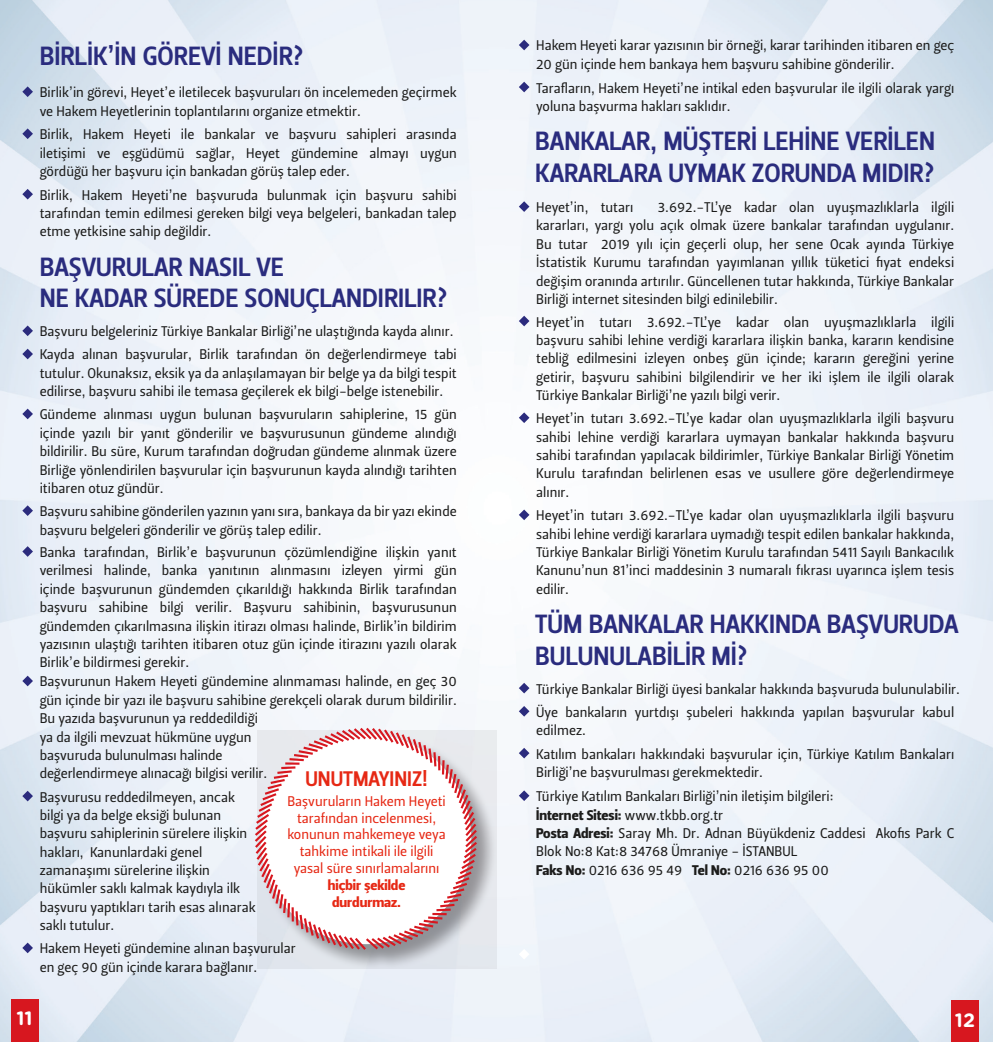
<style>
.page{position:relative;width:993px;height:1042px;background:#fff}
.page>*{position:absolute;margin:0;border:0;box-sizing:border-box;transform-origin:0 0}
.t1{font:26.25px/31.5px "Leitura Sans Grot 3";color:#2a2c7e}
.t2{font:21px "Leitura Sans Grot 3";color:#e62814}
.t3{font:700 19.25px "Gotham Rounded";color:#fff}
.t4{font:14px/18.4px "Leitura Sans Grot 2";color:#1c1c1b}
.t5{font:14px/16.8px "Leitura Sans Grot 2";color:#e62814;text-align:center}
.t6{font:14px "Leitura Sans Grot 4";color:#1c1c1b}
.t7{font:14px/16.8px "Leitura Sans Grot 4";color:#e62814;text-align:center}
.s1{font-family:"Leitura Sans Grot 2"}
.s2{font-family:"Leitura Sans Grot 4"}
</style>
<div class="page">
<img style="left:0;top:0;width:992px;height:1042px">
<svg style="left:22px;top:86px;width:11px;height:11px"></svg>
<svg style="left:22px;top:128px;width:11px;height:11px"></svg>
<svg style="left:22px;top:189px;width:11px;height:10px"></svg>
<svg style="left:22px;top:325px;width:11px;height:11px"></svg>
<svg style="left:22px;top:349px;width:11px;height:10px"></svg>
<svg style="left:22px;top:409px;width:11px;height:10px"></svg>
<svg style="left:22px;top:942px;width:11px;height:11px"></svg>
<svg style="left:518px;top:40px;width:11px;height:10px"></svg>
<svg style="left:518px;top:82px;width:11px;height:10px"></svg>
<svg style="left:518px;top:201px;width:11px;height:11px"></svg>
<svg style="left:518px;top:316px;width:11px;height:10px"></svg>
<svg style="left:518px;top:412px;width:11px;height:11px"></svg>
<svg style="left:518px;top:509px;width:11px;height:11px"></svg>
<svg style="left:518px;top:683px;width:11px;height:10px"></svg>
<svg style="left:518px;top:706px;width:11px;height:10px"></svg>
<svg style="left:518px;top:748px;width:11px;height:10px"></svg>
<svg style="left:518px;top:790px;width:11px;height:11px"></svg>
<svg style="left:22px;top:505px;width:11px;height:11px"></svg>
<svg style="left:518px;top:949px;width:11px;height:10px"></svg>
<svg style="left:22px;top:676px;width:11px;height:10px"></svg>
<svg style="left:22px;top:791px;width:11px;height:10px"></svg>
<svg style="left:22px;top:546px;width:11px;height:11px"></svg>
<svg style="left:257px;top:730px;width:240px;height:239px;background:#d9dce2"></svg>
<svg style="left:252px;top:725px;width:227px;height:227px"></svg>
<div style="left:11px;top:999px;width:27px;height:43px;background:#d7171f"></div>
<div style="left:951px;top:1001px;width:27px;height:41px;background:#d7171f"></div>
<h1 class="t1" style="left:40px;top:40px;width:266px">BİRLİK’İN GÖREVİ NEDİR?</h1>
<p class="t4" style="left:40px;top:83px;width:418px">Birlik’in görevi, Heyet’e iletilecek başvuruları ön incelemeden geçirmek ve Hakem Heyetlerinin toplantılarını organize etmektir.</p>
<p class="t4" style="left:40px;top:125px;width:418px;text-align:justify">Birlik, Hakem Heyeti ile bankalar ve başvuru sahipleri arasında iletişimi ve eşgüdümü sağlar, Heyet gündemine almayı uygun gördüğü her başvuru için bankadan görüş talep eder.</p>
<p class="t4" style="left:40px;top:186px;width:418px;text-align:justify">Birlik, Hakem Heyeti’ne başvuruda bulunmak için başvuru sahibi tarafından temin edilmesi gereken bilgi veya belgeleri, bankadan talep etme yetkisine sahip değildir.</p>
<h1 class="t1" style="left:40px;top:251px;width:410px">BAŞVURULAR NASIL VE<br>NE KADAR SÜREDE SONUÇLANDIRILIR?</h1>
<p class="t4" style="left:40px;top:320px;width:418px;line-height:23.1px">Başvuru belgeleriniz Türkiye Bankalar Birliği’ne ulaştığında kayda alınır.<br>Kayda alınan başvurular, Birlik tarafından ön değerlendirmeye tabi</p>
<p class="t4" style="left:40px;top:364px;width:418px">tutulur. Okunaksız, eksik ya da anlaşılamayan bir belge ya da bilgi tespit edilirse, başvuru sahibi ile temasa geçilerek ek bilgi-belge istenebilir.</p>
<p class="t4" style="left:40px;top:406px;width:418px;text-align:justify">Gündeme alınması uygun bulunan başvuruların sahiplerine, 15 gün içinde yazılı bir yanıt gönderilir ve başvurusunun gündeme alındığı bildirilir. Bu süre, Kurum tarafından doğrudan gündeme alınmak üzere Birliğe yönlendirilen başvurular için başvurunun kayda alındığı tarihten itibaren otuz gündür.</p>
<p class="t4" style="left:40px;top:502px;width:418px">Başvuru sahibine gönderilen yazının yanı sıra, bankaya da bir yazı ekinde başvuru belgeleri gönderilir ve görüş talep edilir.</p>
<p class="t4" style="left:40px;top:543px;width:418px;text-align:justify">Banka tarafından, Birlik’e başvurunun çözümlendiğine ilişkin yanıt verilmesi halinde, banka yanıtının alınmasını izleyen yirmi gün içinde başvurunun gündemden çıkarıldığı hakkında Birlik tarafından başvuru sahibine bilgi verilir. Başvuru sahibinin, başvurusunun gündemden çıkarılmasına ilişkin itirazı olması halinde, Birlik’in bildirim yazısının ulaştığı tarihten itibaren otuz gün içinde itirazını yazılı olarak Birlik’e bildirmesi gerekir.</p>
<p class="t4" style="left:40px;top:673px;width:418px">Başvurunun Hakem Heyeti gündemine alınmaması halinde, en geç 30 gün içinde bir yazı ile başvuru sahibine gerekçeli olarak durum bildirilir.<br>Bu yazıda başvurunun ya reddedildiği<br>ya da ilgili mevzuat hükmüne uygun<br>başvuruda bulunulması halinde<br>değerlendirmeye alınacağı bilgisi verilir.</p>
<p class="t4" style="left:40px;top:788px;width:217px">Başvurusu reddedilmeyen, ancak bilgi ya da belge eksiği bulunan başvuru sahiplerinin sürelere ilişkin hakları, Kanunlardaki genel zamanaşımı sürelerine ilişkin hükümler saklı kalmak kaydıyla ilk başvuru yaptıkları tarih esas alınarak saklı tutulur.</p>
<h2 class="t2" style="left:305px;top:766px;width:124px">UNUTMAYINIZ!</h2>
<p class="t5" style="left:287px;top:793px;width:160px">Başvuruların Hakem Heyeti tarafından incelenmesi, konunun mahkemeye veya tahkime intikali ile ilgili yasal süre sınırlamalarını</p>
<p class="t7" style="left:328px;top:876px;width:79px">hiçbir şekilde durdurmaz.</p>
<p class="t4" style="left:40px;top:939px;width:257px">Hakem Heyeti gündemine alınan başvurular en geç 90 gün içinde karara bağlanır.</p>
<p class="t4" style="left:536px;top:37px;width:419px">Hakem Heyeti karar yazısının bir örneği, karar tarihinden itibaren en geç<br>20 gün içinde hem bankaya hem başvuru sahibine gönderilir.</p>
<p class="t4" style="left:536px;top:79px;width:419px">Tarafların, Hakem Heyeti’ne intikal eden başvurular ile ilgili olarak yargı yoluna başvurma hakları saklıdır.</p>
<h1 class="t1" style="left:535px;top:126px;width:401px">BANKALAR, MÜŞTERİ LEHİNE VERİLEN<br>KARARLARA UYMAK ZORUNDA MIDIR?</h1>
<p class="t4" style="left:536px;top:198px;width:419px;text-align:justify;text-indent:121px">3.692.-TL’ye kadar olan uyuşmazlıklarla ilgili kararları, yargı yolu açık olmak üzere bankalar tarafından uygulanır.<br>Bu tutar 2019 yılı için geçerli olup, her sene Ocak ayında Türkiye İstatistik Kurumu tarafından yayımlanan yıllık tüketici fiyat endeksi değişim oranında artırılır. Güncellenen tutar hakkında, Türkiye Bankalar Birliği internet sitesinden bilgi edinilebilir.</p>
<p class="t4" style="left:536px;top:313px;width:419px;text-align:justify">Heyet’in tutarı 3.692.-TL’ye kadar olan uyuşmazlıklarla ilgili başvuru sahibi lehine verdiği kararlara ilişkin banka, kararın kendisine tebliğ edilmesini izleyen onbeş gün içinde; kararın gereğini yerine getirir, başvuru sahibini bilgilendirir ve her iki işlem ile ilgili olarak Türkiye Bankalar Birliği’ne yazılı bilgi verir.</p>
<p class="t4" style="left:536px;top:409px;width:419px;text-align:justify">Heyet’in tutarı 3.692.-TL’ye kadar olan uyuşmazlıklarla ilgili başvuru sahibi lehine verdiği kararlara uymayan bankalar hakkında başvuru sahibi tarafından yapılacak bildirimler, Türkiye Bankalar Birliği Yönetim Kurulu tarafından belirlenen esas ve usullere göre değerlendirmeye alınır.</p>
<p class="t4" style="left:536px;top:506px;width:419px;text-align:justify">Heyet’in tutarı 3.692.-TL’ye kadar olan uyuşmazlıklarla ilgili başvuru sahibi lehine verdiği kararlara uymadığı tespit edilen bankalar hakkında, Türkiye Bankalar Birliği Yönetim Kurulu tarafından 5411 Sayılı Bankacılık Kanunu’nun 81’inci maddesinin 3 numaralı fıkrası uyarınca işlem tesis edilir.</p>
<p class="t4" style="left:536px;top:198px;width:98px">Heyet’in, tutarı</p>
<h1 class="t1" style="left:535px;top:609px;width:424px">TÜM BANKALAR HAKKINDA BAŞVURUDA<br>BULUNULABİLİR Mİ?</h1>
<p class="t4" style="left:536px;top:677px;width:425px;line-height:23.1px">Türkiye Bankalar Birliği üyesi bankalar hakkında başvuruda bulunulabilir.<br>Üye bankaların yurtdışı şubeleri hakkında yapılan başvurular kabul</p>
<p class="t4" style="left:536px;top:719px;width:419px;line-height:23.4px">edilmez.<br>Katılım bankaları hakkındaki başvurular için, Türkiye Katılım Bankaları</p>
<p class="t4" style="left:536px;top:760px;width:299px;line-height:24.2px">Birliği’ne başvurulması gerekmektedir.<br>Türkiye Katılım Bankaları Birliği’nin iletişim bilgileri:</p>
<p class="t6" style="left:536px;top:806px;width:188px">İnternet Sitesi: <span class="s1">www.tkbb.org.tr</span></p>
<p class="t4" style="left:536px;top:824px;width:419px"><span class="s2">Posta Adresi:</span> Saray Mh. Dr. Adnan Büyükdeniz Caddesi Akofis Park C<br>Blok No:8 Kat:8 34768 Ümraniye - İSTANBUL<br><span class="s2">Faks No:</span> 0216 636 95 49 <span class="s2">Tel No:</span> 0216 636 95 00</p>
<h3 class="t3" style="left:16px;top:1004px;width:18px">11</h3>
<h3 class="t3" style="left:954px;top:1006px;width:22px">12</h3>
</div>
